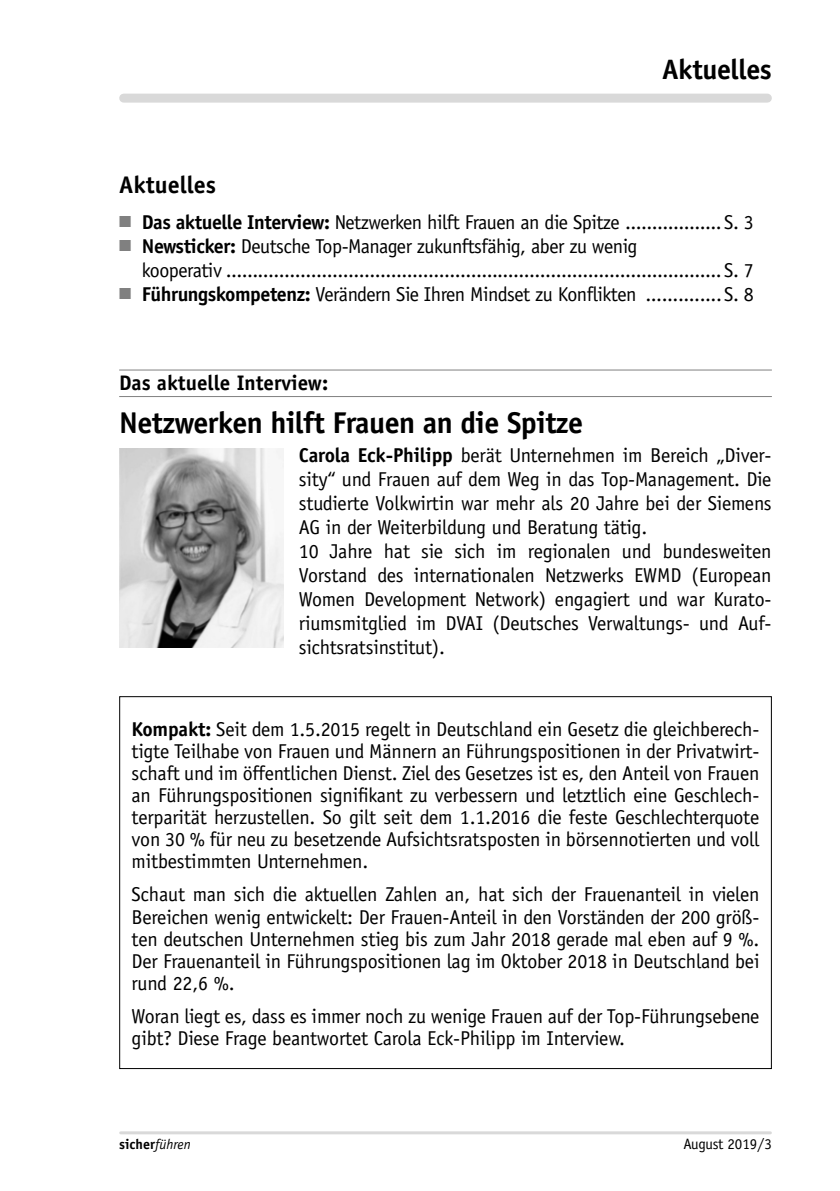
<style>
.page{position:relative;width:840px;height:1191px;background:#fff}
.page>*{position:absolute;margin:0;border:0;box-sizing:border-box;transform-origin:0 0}
.t1{font:700 30px "Officina Sans";letter-spacing:-.02em;color:#000}
.t2{font:700 28px "Officina Sans";letter-spacing:-.015em;color:#000}
.t3{font:700 24px "Officina Sans";color:#000}
.t4{font:700 21px "Officina Sans";color:#000}
.t5{font:20px/22px "Officina Sans";letter-spacing:-.01em;color:#000}
.t6{font:15px "Officina Sans";letter-spacing:-.02em;color:#000}
.t7{font:700 14px "Officina Sans";color:#000}
.s1{color:#808080}
.s2{font-weight:700}
.s3{font-weight:400;font-style:italic}
</style>
<div class="page">
<div style="left:124px;top:94px;width:643px;height:9px;background:#d9d9d9"></div>
<hr style="left:121px;top:1131px;width:649px;height:3px;background:#d9d9d9">
<hr style="left:119px;top:369px;width:652px;height:1px;background:#808080">
<hr style="left:119px;top:396px;width:652px;height:1px;background:#808080">
<img style="left:119px;top:449px;width:164px;height:199px">
<h2 class="t2" style="left:661px;top:52px;width:111px">Aktuelles</h2>
<p class="t3" style="left:119px;top:170px;width:98px">Aktuelles</p>
<p class="t5" style="left:119px;top:211px;width:635px"><span class="s1">■</span> <span class="s2">Das aktuelle Interview:</span> Netzwerken hilft Frauen an die Spitze .................. S. 3</p>
<p class="t5" style="left:142px;top:234px;width:613px;line-height:24px;text-indent:-23px"><span class="s1">■</span> <span class="s2">Newsticker:</span> Deutsche Top-Manager zukunftsfähig, aber zu wenig<br>kooperativ ............................................................................................. S. 7</p>
<p class="t5" style="left:119px;top:283px;width:635px"><span class="s1">■</span> <span class="s2">Führungskompetenz:</span> Verändern Sie Ihren Mindset zu Konflikten .............. S. 8</p>
<p class="t4" style="left:119px;top:370px;width:210px">Das aktuelle Interview:</p>
<h1 class="t1" style="left:119px;top:404px;width:465px">Netzwerken hilft Frauen an die Spitze</h1>
<p class="t5" style="left:299px;top:444px;width:474px;line-height:24px"><span class="s2">Carola Eck-Philipp</span> berät Unternehmen im Bereich „Diver&shy;sity“ und Frauen auf dem Weg in das Top-Management. Die studierte Volkwirtin war mehr als 20 Jahre bei der Siemens AG in der Weiterbildung und Beratung tätig.<br>10 Jahre hat sie sich im regionalen und bundesweiten Vorstand des internationalen Netzwerks EWMD (European Women Development Network) engagiert und war Kurato&shy;riumsmitglied im DVAI (Deutsches Verwaltungs- und Auf&shy;sichtsratsinstitut).</p>
<p class="t5" style="left:131px;top:718px;width:629px;text-align:justify"><span class="s2">Kompakt:</span> Seit dem 1.5.2015 regelt in Deutschland ein Gesetz die gleichberech&shy;tigte Teilhabe von Frauen und Männern an Führungspositionen in der Privatwirt&shy;schaft und im öffentlichen Dienst. Ziel des Gesetzes ist es, den Anteil von Frauen an Führungspositionen signifikant zu verbessern und letztlich eine Geschlech&shy;terparität herzustellen. So gilt seit dem 1.1.2016 die feste Geschlechterquote von 30 % für neu zu besetzende Aufsichtsratsposten in börsennotierten und voll mitbestimmten Unternehmen.</p>
<p class="t5" style="left:131px;top:883px;width:629px;text-align:justify">Schaut man sich die aktuellen Zahlen an, hat sich der Frauenanteil in vielen Bereichen wenig entwickelt: Der Frauen-Anteil in den Vorständen der 200 größ&shy;ten deutschen Unternehmen stieg bis zum Jahr 2018 gerade mal eben auf 9 %.<br>Der Frauenanteil in Führungspositionen lag im Oktober 2018 in Deutschland bei rund 22,6 %.</p>
<p class="t5" style="left:131px;top:1005px;width:629px">Woran liegt es, dass es immer noch zu wenige Frauen auf der Top-Führungsebene gibt? Diese Frage beantwortet Carola Eck-Philipp im Interview.</p>
<p class="t7" style="left:119px;top:1135px;width:73px">sicher<span class="s3">führen</span></p>
<p class="t6" style="left:683px;top:1135px;width:90px">August 2019/3</p>
</div>
